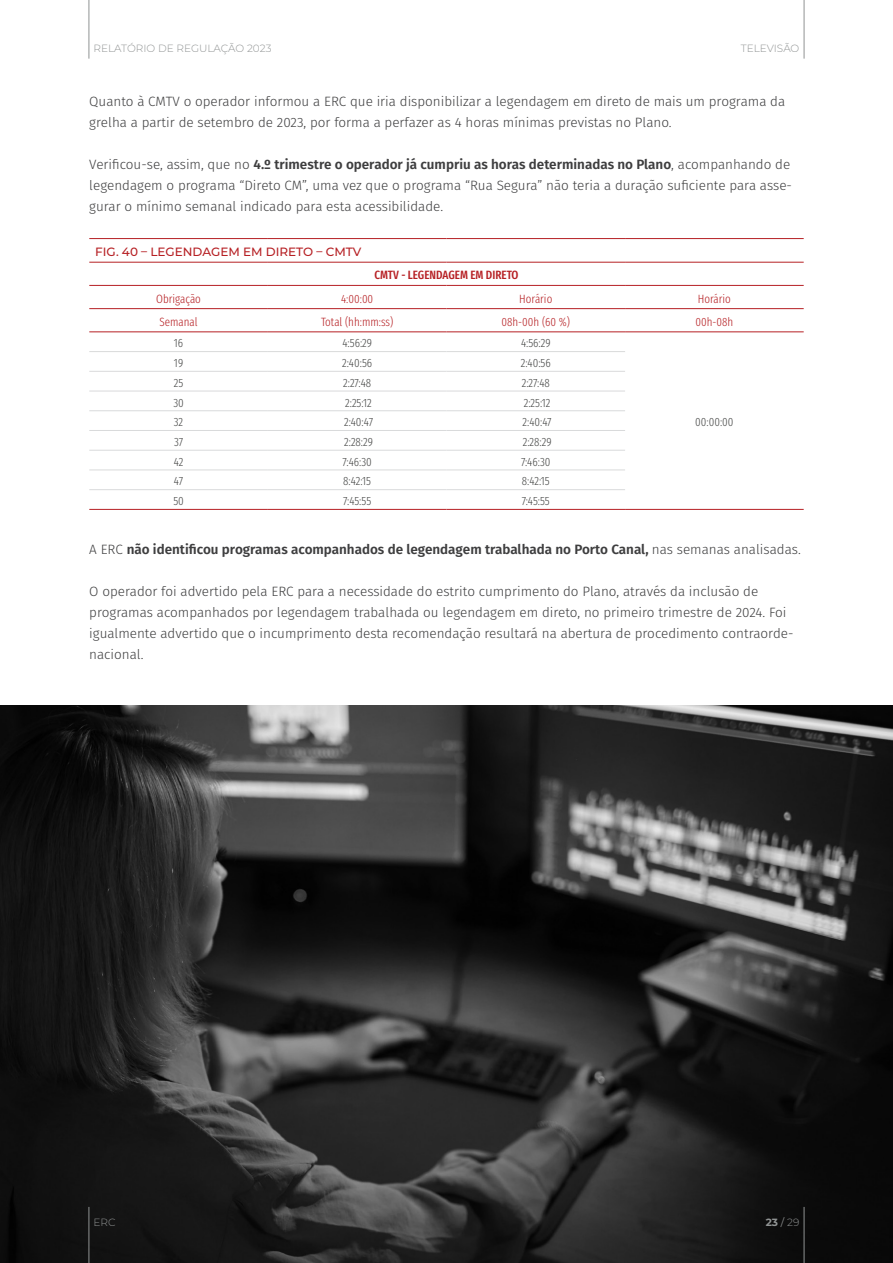
<style>
.page{position:relative;width:893px;height:1263px;background:#fff}
.page>*{position:absolute;margin:0;border:0;box-sizing:border-box;transform-origin:0 0}
.Texto{font:300 13.5px/21px "Fira Sans";color:#3e3e3f}
.Texto_doublespace{font:600 13.5px "Fira Sans";color:#3e3e3f}
.Tab-Txt-L{font:300 12px "Fira Sans Compressed";color:#484948}
.Tab-Tit02{font:300 12px "Fira Sans Compressed";color:#b62024}
.Titulo-Tabela_externo{font:500 12px "Montserrat";color:#b62024}
.Tab-Tit01{font:500 12px "Fira Sans Compressed";color:#b62024}
.t1{font:300 10.5px "Montserrat";color:#909393}
.t2{font:700 10.5px "Montserrat";color:#909393}
.s1{font-weight:600}
.s2{font-weight:300}
.s3{font-weight:400}
</style>
<div class="page">
<hr style="left:89px;top:308px;width:179px;height:1px;background:#b62024">
<hr style="left:268px;top:308px;width:178px;height:1px;background:#b62024">
<hr style="left:446px;top:308px;width:179px;height:1px;background:#b62024">
<hr style="left:89px;top:351px;width:179px;height:1px;background:#d9dadb">
<hr style="left:268px;top:351px;width:178px;height:1px;background:#d9dadb">
<hr style="left:446px;top:351px;width:179px;height:1px;background:#d9dadb">
<hr style="left:89px;top:371px;width:179px;height:1px;background:#d9dadb">
<hr style="left:268px;top:371px;width:178px;height:1px;background:#d9dadb">
<hr style="left:446px;top:371px;width:179px;height:1px;background:#d9dadb">
<hr style="left:89px;top:391px;width:179px;height:1px;background:#d9dadb">
<hr style="left:268px;top:391px;width:178px;height:1px;background:#d9dadb">
<hr style="left:446px;top:391px;width:179px;height:1px;background:#d9dadb">
<hr style="left:89px;top:410px;width:179px;height:1px;background:#d9dadb">
<hr style="left:268px;top:410px;width:178px;height:1px;background:#d9dadb">
<hr style="left:446px;top:410px;width:179px;height:1px;background:#d9dadb">
<hr style="left:89px;top:430px;width:179px;height:1px;background:#d9dadb">
<hr style="left:268px;top:430px;width:178px;height:1px;background:#d9dadb">
<hr style="left:446px;top:430px;width:179px;height:1px;background:#d9dadb">
<hr style="left:89px;top:450px;width:179px;height:1px;background:#d9dadb">
<hr style="left:268px;top:450px;width:178px;height:1px;background:#d9dadb">
<hr style="left:446px;top:450px;width:179px;height:1px;background:#d9dadb">
<hr style="left:89px;top:509px;width:179px;height:1px;background:#b62024">
<hr style="left:268px;top:509px;width:178px;height:1px;background:#b62024">
<hr style="left:446px;top:509px;width:179px;height:1px;background:#b62024">
<hr style="left:89px;top:331px;width:179px;height:1px;background:#b62024">
<hr style="left:268px;top:331px;width:178px;height:1px;background:#b62024">
<hr style="left:446px;top:331px;width:179px;height:1px;background:#b62024">
<hr style="left:89px;top:470px;width:179px;height:1px;background:#d9dadb">
<hr style="left:268px;top:470px;width:178px;height:1px;background:#d9dadb">
<hr style="left:446px;top:470px;width:179px;height:1px;background:#d9dadb">
<hr style="left:89px;top:489px;width:179px;height:1px;background:#d9dadb">
<hr style="left:268px;top:489px;width:178px;height:1px;background:#d9dadb">
<hr style="left:446px;top:489px;width:179px;height:1px;background:#d9dadb">
<hr style="left:89px;top:262px;width:179px;height:1px;background:#b62024">
<hr style="left:268px;top:262px;width:178px;height:1px;background:#b62024">
<hr style="left:446px;top:262px;width:179px;height:1px;background:#b62024">
<hr style="left:625px;top:262px;width:179px;height:1px;background:#b62024">
<hr style="left:89px;top:285px;width:179px;height:1px;background:#b62024">
<hr style="left:268px;top:285px;width:178px;height:1px;background:#b62024">
<hr style="left:446px;top:285px;width:179px;height:1px;background:#b62024">
<hr style="left:625px;top:285px;width:179px;height:1px;background:#b62024">
<hr style="left:625px;top:509px;width:179px;height:1px;background:#b62024">
<hr style="left:89px;top:238px;width:179px;height:1px;background:#b62024">
<hr style="left:268px;top:238px;width:178px;height:1px;background:#b62024">
<hr style="left:446px;top:238px;width:179px;height:1px;background:#b62024">
<hr style="left:625px;top:238px;width:179px;height:1px;background:#b62024">
<hr style="left:625px;top:308px;width:179px;height:1px;background:#b62024">
<hr style="left:625px;top:331px;width:179px;height:1px;background:#b62024">
<img style="left:0;top:706px;width:893px;height:557px">
<hr style="left:89px;top:1207px;width:1px;height:56px;background:#909393">
<hr style="left:89px;top:0;width:1px;height:59px;background:#909393">
<hr style="left:804px;top:1207px;width:1px;height:56px;background:#909393">
<hr style="left:804px;top:0;width:1px;height:59px;background:#909393">
<p class="t1" style="left:94px;top:41px;width:180px">RELATÓRIO DE REGULAÇÃO 2023</p>
<p class="t1" style="left:741px;top:41px;width:60px">TELEVISÃO</p>
<p class="Texto" style="left:89px;top:91px;width:697px">Quanto à CMTV o operador informou a ERC que iria disponibilizar a legendagem em direto de mais um programa da grelha a partir de setembro de 2023, por forma a perfazer as 4 horas mínimas previstas no Plano.</p>
<p class="Texto" style="left:89px;top:154px;width:704px">Verificou-se, assim, que no <span class="s1">4.º trimestre o operador já cumpriu as horas determinadas no Plano</span>, acompanhando de legendagem o programa “Direto CM”, uma vez que o programa “Rua Segura” não teria a duração suficiente para asse&shy;gurar o mínimo semanal indicado para esta acessibilidade.</p>
<p class="Titulo-Tabela_externo" style="left:95px;top:244px;width:268px">FIG. 40 – LEGENDAGEM EM DIRETO – CMTV</p>
<p class="Tab-Tit01" style="left:374px;top:266px;width:146px">CMTV - LEGENDAGEM EM DIRETO</p>
<p class="Tab-Tit02" style="left:156px;top:290px;width:46px">Obrigação</p>
<p class="Tab-Tit02" style="left:341px;top:290px;width:34px">4:00:00</p>
<p class="Tab-Tit02" style="left:519px;top:290px;width:35px">Horário</p>
<p class="Tab-Tit02" style="left:698px;top:290px;width:35px">Horário</p>
<p class="Tab-Tit02" style="left:160px;top:313px;width:40px">Semanal</p>
<p class="Tab-Tit02" style="left:321px;top:313px;width:74px">Total (hh:mm:ss)</p>
<p class="Tab-Tit02" style="left:501px;top:313px;width:70px">08h-00h (60 %)</p>
<p class="Tab-Tit02" style="left:695px;top:313px;width:39px">00h-08h</p>
<p class="Tab-Txt-L" style="left:174px;top:335px;width:11px">16</p>
<p class="Tab-Txt-L" style="left:342px;top:335px;width:31px">4:56:29</p>
<p class="Tab-Txt-L" style="left:521px;top:335px;width:31px">4:56:29</p>
<p class="Tab-Txt-L" style="left:174px;top:354px;width:11px">19</p>
<p class="Tab-Txt-L" style="left:342px;top:354px;width:32px">2:40:56</p>
<p class="Tab-Txt-L" style="left:521px;top:354px;width:32px">2:40:56</p>
<p class="Tab-Txt-L" style="left:174px;top:374px;width:11px">25</p>
<p class="Tab-Txt-L" style="left:343px;top:374px;width:30px">2:27:48</p>
<p class="Tab-Txt-L" style="left:522px;top:374px;width:30px">2:27:48</p>
<p class="Tab-Txt-L" style="left:173px;top:394px;width:12px">30</p>
<p class="Tab-Txt-L" style="left:345px;top:394px;width:28px">2:25:12</p>
<p class="Tab-Txt-L" style="left:524px;top:394px;width:28px">2:25:12</p>
<p class="Tab-Txt-L" style="left:174px;top:413px;width:11px">32</p>
<p class="Tab-Txt-L" style="left:344px;top:413px;width:31px">2:40:47</p>
<p class="Tab-Txt-L" style="left:523px;top:413px;width:31px">2:40:47</p>
<p class="Tab-Txt-L" style="left:174px;top:433px;width:11px">37</p>
<p class="Tab-Txt-L" style="left:344px;top:433px;width:30px">2:28:29</p>
<p class="Tab-Txt-L" style="left:523px;top:433px;width:30px">2:28:29</p>
<p class="Tab-Txt-L" style="left:174px;top:453px;width:11px">42</p>
<p class="Tab-Txt-L" style="left:342px;top:453px;width:31px">7:46:30</p>
<p class="Tab-Txt-L" style="left:521px;top:453px;width:31px">7:46:30</p>
<p class="Tab-Txt-L" style="left:174px;top:473px;width:11px">47</p>
<p class="Tab-Txt-L" style="left:343px;top:473px;width:29px">8:42:15</p>
<p class="Tab-Txt-L" style="left:522px;top:473px;width:29px">8:42:15</p>
<p class="Tab-Txt-L" style="left:173px;top:492px;width:12px">50</p>
<p class="Tab-Txt-L" style="left:343px;top:492px;width:30px">7:45:55</p>
<p class="Tab-Txt-L" style="left:522px;top:492px;width:30px">7:45:55</p>
<p class="Texto_doublespace" style="left:89px;top:538px;width:713px"><span class="s2">A ERC</span> não identificou programas acompanhados de legendagem trabalhada no Porto Canal, <span class="s2">nas semanas analisadas.</span></p>
<p class="Texto" style="left:89px;top:581px;width:706px">O operador foi advertido pela ERC para a necessidade do estrito cumprimento do Plano, através da inclusão de programas acompanhados por legendagem trabalhada ou legendagem em direto, no primeiro trimestre de 2024. Foi igualmente advertido que o incumprimento desta recomendação resultará na abertura de procedimento contraorde&shy;nacional.</p>
<p class="Tab-Txt-L" style="left:695px;top:413px;width:40px">00:00:00</p>
<p class="t1" style="left:94px;top:1215px;width:24px">ERC</p>
<p class="t2" style="left:766px;top:1214px;width:35px">23 <span class="s3">/</span> <span class="s2">29</span></p>
</div>
